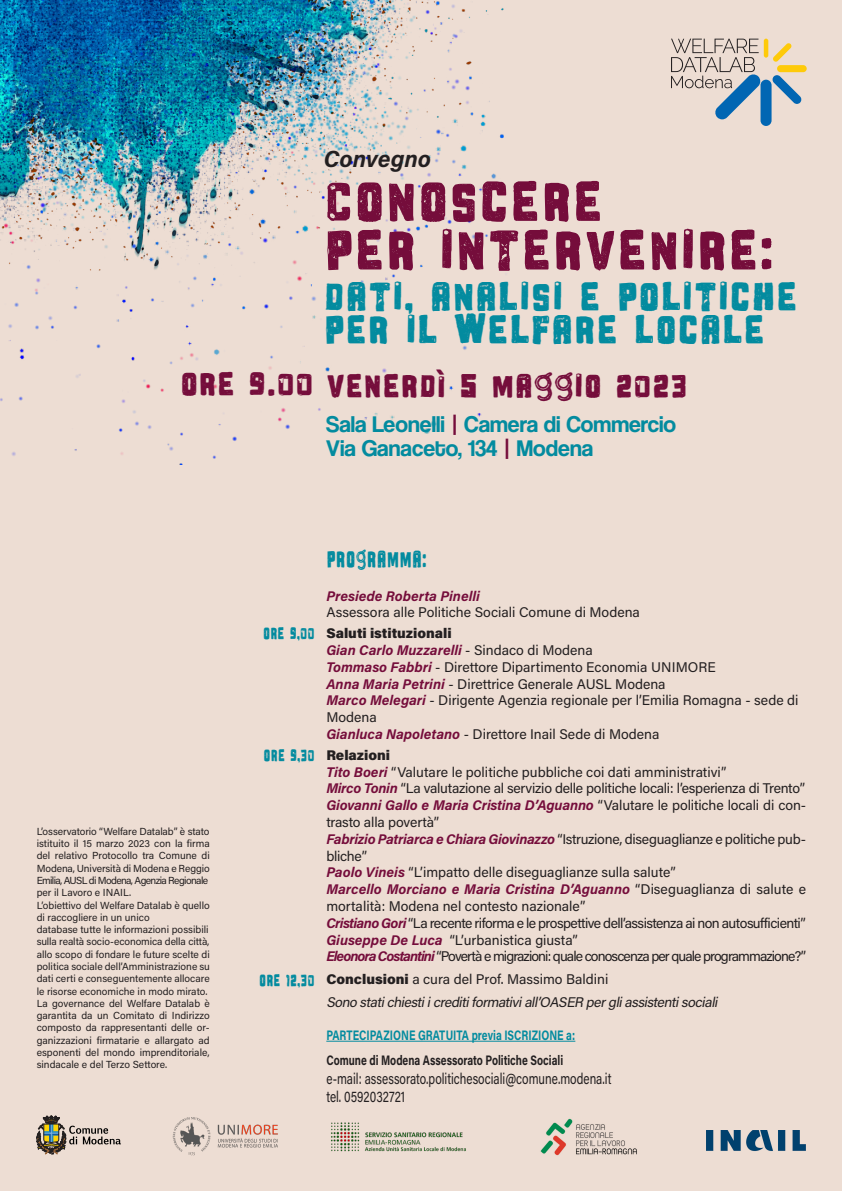
<style>
.page{position:relative;width:842px;height:1191px;background:#edddd3}
.page>*{position:absolute;margin:0;border:0;box-sizing:border-box;transform-origin:0 0}
.t1{font:60.3px/48.6px "Ballers Delight";color:#750d3b}
.t2{font:42.8px/33.1px "Ballers Delight";color:#038b9f}
.t3{font:35.3px "Ballers Delight";color:#750d3b}
.t4{font:25px "Ballers Delight";color:#038b9f;scale:.76 1}
.t5{font:23.5px/23.5px "Coolvetica Rg";color:#038b9f}
.t6{font:italic 700 23.3px "Acumin Pro";color:#231f20}
.t7{font:18.1px "Ballers Delight";color:#038b9f;scale:.76 1}
.t8{font:15.5px/18.6px "Acumin Pro";color:#231f20;scale:.76 1}
.t9{font:14px/16.8px "Acumin Pro";letter-spacing:-.005em;color:#231f20}
.t10{font:italic 14px/22.5px "Acumin Pro";color:#231f20}
.t11{font:italic 700 14px "Acumin Pro";color:#750d3b}
.t12{font:700 13.7px "Acumin Pro";color:#231f20;scale:.76 1}
.t13{font:700 13.7px "Acumin Pro";color:#038b9f;scale:.76 1}
.t14{font:10.2px/12.3px "Acumin Pro";color:#231f20}
.s1{color:#750d3b}
.s2{font-weight:900}
.s3{font-weight:700;font-style:italic;color:#750d3b}
.s4{font-weight:900;font-style:normal}
.s5{font-style:normal}
</style>
<div class="page">
<img style="left:0;top:0;width:515px;height:465px">
<svg style="left:671px;top:39px;width:90px;height:80px"></svg>
<div style="left:760px;top:80px;width:11px;height:46px;background:#0166b3;border-radius:6px"></div>
<svg style="left:772px;top:75px;width:30px;height:29px"></svg>
<div style="left:777px;top:65px;width:30px;height:7px;background:#feca0a;border-radius:4px"></div>
<svg style="left:773px;top:43px;width:19px;height:19px"></svg>
<hr style="left:764px;top:39px;width:4px;height:19px;background:#feca0a;border-radius:2px">
<svg style="left:36px;top:1115px;width:85px;height:39px"></svg>
<img style="left:172px;top:1117px;width:106px;height:38px">
<img style="left:331px;top:1122px;width:135px;height:30px">
<img style="left:540px;top:1118px;width:97px;height:38px">
<img style="left:706px;top:1130px;width:99px;height:21px">
<hr style="left:326px;top:1040px;width:249px;height:1px;background:#038b9f">
<h3 class="t3" style="left:180px;top:363px;width:135px">ORE 9.00</h3>
<h3 class="t6" style="left:324px;top:142px;width:109px">Convegno</h3>
<h1 class="t1" style="left:324px;top:177px;width:451px">CONOSCERE<br>PER INTERVENIRE:</h1>
<h2 class="t2" style="left:324px;top:280px;width:476px">DATI, ANALISI E POLITICHE<br>PER IL WELFARE LOCALE</h2>
<h3 class="t3" style="left:326px;top:365px;width:363px">VENERDÌ 5 MAGGIO 2023</h3>
<h3 class="t5" style="left:326px;top:412px;width:352px">Sala Leonelli <span class="s1">|</span> Camera di Commercio<br>Via Ganaceto, 134 <span class="s1">|</span> Modena</h3>
<p class="t14" style="left:37px;top:824px;width:175px">L’osservatorio “Welfare Datalab” è stato istituito il 15 marzo 2023 con la firma del relativo Protocollo tra Comune di Modena, Università di Modena e Reggio Emilia, AUSL di Modena, Agenzia Regionale per il Lavoro e INAIL.<br>L’obiettivo del Welfare Datalab è quello di raccogliere in un unico<br>database tutte le informazioni possibili sulla realtà socio-economica della città, allo scopo di fondare le future scelte di politica sociale dell’Amministrazione su dati certi e conseguentemente allocare le risorse economiche in modo mirato.<br>La governance del Welfare Datalab è garantita da un Comitato di Indirizzo composto da rappresentanti delle or&shy;ganizzazioni firmatarie e allargato ad esponenti del mondo imprenditoriale, sindacale e del Terzo Settore.</p>
<p class="t7" style="left:263px;top:623px;width:69px">ORE 9,00</p>
<p class="t7" style="left:264px;top:745px;width:69px">ORE 9,30</p>
<p class="t7" style="left:259px;top:969px;width:75px">ORE 12,30</p>
<h3 class="t4" style="left:326px;top:544px;width:134px">PROGRAMMA:</h3>
<p class="t11" style="left:326px;top:585px;width:155px">Presiede Roberta Pinelli</p>
<p class="t9" style="left:326px;top:603px;width:315px">Assessora alle Politiche Sociali Comune di Modena</p>
<p class="t9" style="left:326px;top:624px;width:474px"><span class="s2">Saluti istituzionali<br></span><span class="s3">Gian Carlo Muzzarelli</span> - Sindaco di Modena<br><span class="s3">Tommaso Fabbri</span> - Direttore Dipartimento Economia UNIMORE<br><span class="s3">Anna Maria Petrini</span> - Direttrice Generale AUSL Modena<br><span class="s3">Marco Melegari</span> - Dirigente Agenzia regionale per l’Emilia Romagna - sede di Modena<br><span class="s3">Gianluca Napoletano</span> - Direttore Inail Sede di Modena</p>
<p class="t9" style="left:326px;top:746px;width:481px"><span class="s2">Relazioni<br></span><span class="s3">Tito Boeri</span> “Valutare le politiche pubbliche coi dati amministrativi”<br><span class="s3">Mirco Tonin</span> “La valutazione al servizio delle politiche locali: l’esperienza di Trento” <span class="s3">Giovanni Gallo e Maria Cristina D’Aguanno</span> “Valutare le politiche locali di con&shy;trasto alla povertà”<br><span class="s3">Fabrizio Patriarca e Chiara Giovinazzo</span> “Istruzione, diseguaglianze e politiche pub&shy;bliche”<br><span class="s3">Paolo Vineis</span> “L’impatto delle diseguaglianze sulla salute”<br><span class="s3">Marcello Morciano e Maria Cristina D’Aguanno</span> “Diseguaglianza di salute e mortalità: Modena nel contesto nazionale”<br><span class="s3">Cristiano Gori</span> “La recente riforma e le prospettive dell’assistenza ai non autosufficienti” <span class="s3">Giuseppe De Luca</span> “L’urbanistica giusta”<br><span class="s3">Eleonora Costantini</span> “Povertà e migrazioni: quale conoscenza per quale programmazione?”</p>
<p class="t10" style="left:326px;top:967px;width:396px"><span class="s4">Conclusioni</span> <span class="s5">a cura del Prof. Massimo Baldini<br></span>Sono statichiestiicreditiformativiall’OASER pergliassistentisociali</p>
<p class="t13" style="left:326px;top:1025px;width:329px">PARTECIPAZIONE GRATUITA previa ISCRIZIONE a:</p>
<p class="t12" style="left:326px;top:1050px;width:313px">Comune di Modena Assessorato Politiche Sociali</p>
<p class="t8" style="left:326px;top:1068px;width:377px">e-mail: assessorato.politichesociali@comune.modena.it tel. 0592032721</p>
</div>
